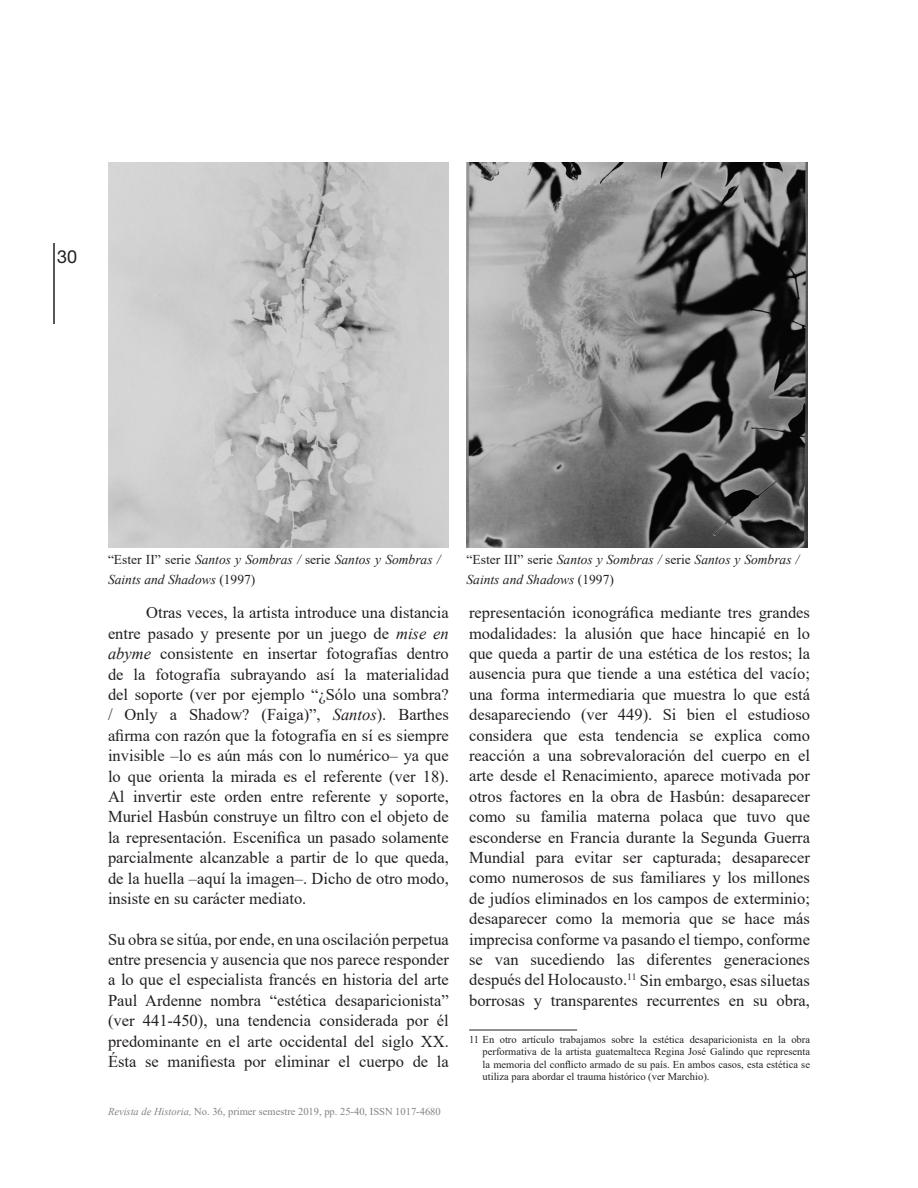
<style>
.page{position:relative;width:918px;height:1188px;background:#fff}
.page>*{position:absolute;margin:0;border:0;box-sizing:border-box;transform-origin:0 0}
.t1{font:18px "Helvetica Neue";color:#231f20}
.t2{font:16.5px/20.4px "Times New Roman";color:#231f20;text-align:justify}
.t3{font:italic 13.5px/20.4px "Times New Roman";color:#231f20}
.t4{font:10.5px/12.6px "Times New Roman";color:#231f20;text-align:justify}
.t5{font:10.5px "Times New Roman";color:#808285}
.s1{font-style:normal}
.s2{font-style:italic}
</style>
<div class="page">
<hr style="left:53px;top:243px;width:2px;height:81px;background:#231f20">
<hr style="left:469px;top:1030px;width:108px;height:1px;background:#231f20">
<img style="left:467px;top:162px;width:340px;height:386px">
<img style="left:108px;top:162px;width:341px;height:386px">
<p class="t1" style="left:57px;top:245px;width:22px">30</p>
<p class="t3" style="left:108px;top:549px;width:334px"><span class="s1">“Ester II” serie</span> Santos y Sombras / <span class="s1">serie</span> Santos y Sombras /<br>Saints and Shadows <span class="s1">(1997)</span></p>
<p class="t3" style="left:467px;top:549px;width:334px"><span class="s1">“Ester III” serie</span> Santos y Sombras / <span class="s1">serie</span> Santos y Sombras /<br>Saints and Shadows <span class="s1">(1997)</span></p>
<p class="t2" style="left:108px;top:603px;width:342px;text-indent:38px">Otras veces, la artista introduce una distancia entre pasado y presente por un juego de <span class="s2">mise en abyme</span> consistente en insertar fotografías dentro de la fotografía subrayando así la materialidad del soporte (ver por ejemplo “¿Sólo una sombra? / Only a Shadow? (Faiga)”, <span class="s2">Santos</span>). Barthes afirma con razón que la fotografía en sí es siempre invisible –lo es aún más con lo numérico– ya que lo que orienta la mirada es el referente (ver 18).<br>Al invertir este orden entre referente y soporte, Muriel Hasbún construye un filtro con el objeto de la representación. Escenifica un pasado solamente parcialmente alcanzable a partir de lo que queda, de la huella –aquí la imagen–. Dicho de otro modo, insiste en su carácter mediato.</p>
<p class="t2" style="left:108px;top:929px;width:342px">Su obra se sitúa, por ende, en una oscilación perpetua entre presencia y ausencia que nos parece responder a lo que el especialista francés en historia del arte Paul Ardenne nombra “estética desaparicionista” (ver 441-450), una tendencia considerada por él predominante en el arte occidental del siglo XX.<br>Ésta se manifiesta por eliminar el cuerpo de la</p>
<p class="t5" style="left:108px;top:1105px;width:334px"><span class="s2">Revista de Historia,</span> No. 36, primer semestre 2019, pp. 25-40, ISSN 1017-4680</p>
<p class="t2" style="left:469px;top:603px;width:342px">representación iconográfica mediante tres grandes modalidades: la alusión que hace hincapié en lo que queda a partir de una estética de los restos; la ausencia pura que tiende a una estética del vacío; una forma intermediaria que muestra lo que está desapareciendo (ver 449). Si bien el estudioso considera que esta tendencia se explica como reacción a una sobrevaloración del cuerpo en el arte desde el Renacimiento, aparece motivada por otros factores en la obra de Hasbún: desaparecer como su familia materna polaca que tuvo que esconderse en Francia durante la Segunda Guerra Mundial para evitar ser capturada; desaparecer como numerosos de sus familiares y los millones de judíos eliminados en los campos de exterminio; desaparecer como la memoria que se hace más imprecisa conforme va pasando el tiempo, conforme se van sucediendo las diferentes generaciones después del Holocausto.<sup>11</sup> Sin embargo, esas siluetas borrosas y transparentes recurrentes en su obra,</p>
<p class="t4" style="left:483px;top:1033px;width:329px;text-indent:-14px">11 En otro artículo trabajamos sobre la estética desaparicionista en la obra performativa de la artista guatemalteca Regina José Galindo que representa la memoria del conflicto armado de su país. En ambos casos, esta estética se utiliza para abordar el trauma histórico (ver Marchio).</p>
</div>
